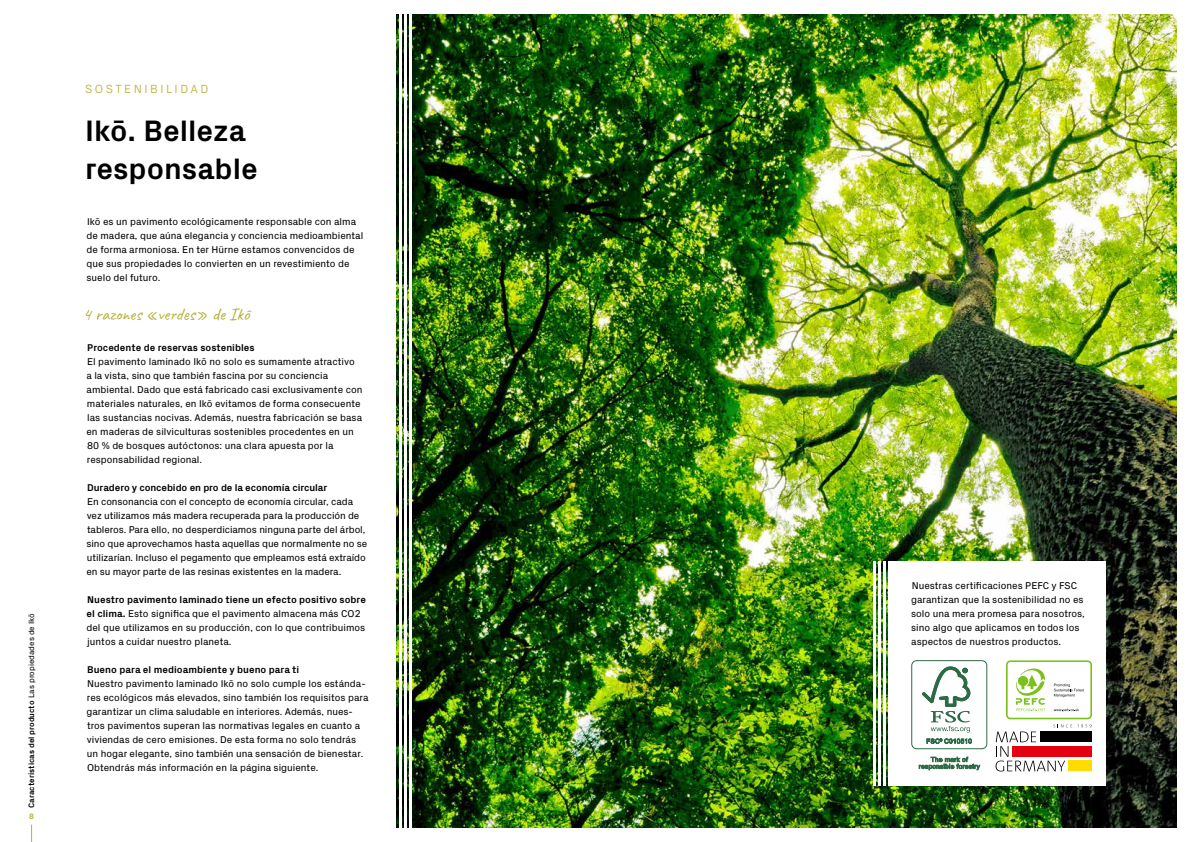
<style>
.page{position:relative;width:1191px;height:842px;background:#fff}
.page>*{position:absolute;margin:0;border:0;box-sizing:border-box;transform-origin:0 0}
.t1{font:700 30px/38px "Px Grotesk";color:#000}
.t2{font:18px "Caveat";color:#b6b138}
.t3{font:300 12px "Px Grotesk";letter-spacing:.21em;color:#b6b138}
.t4{font:10px/14px "Px Grotesk";color:#000}
.t5{font:700 10px "Px Grotesk";color:#000}
.t6{font:700 8px "Px Grotesk";color:#000}
.t7{font:700 8px "Px Grotesk";color:#b6b138}
.s1{font-weight:400}
.s2{font-weight:700}
</style>
<div class="page">
<img style="left:397px;top:14px;width:779px;height:814px">
<hr style="left:873px;top:561px;width:2px;height:224px;background:#fff">
<hr style="left:878px;top:561px;width:2px;height:224px;background:#fff">
<hr style="left:883px;top:561px;width:3px;height:224px;background:#fff">
<div style="left:888px;top:561px;width:218px;height:224px;background:#fff"></div>
<svg style="left:995px;top:724px;width:96px;height:47px"></svg>
<hr style="left:409px;top:11px;width:3px;height:820px;background:#fff">
<hr style="left:404px;top:11px;width:3px;height:820px;background:#fff">
<hr style="left:399px;top:11px;width:3px;height:820px;background:#fff">
<div style="left:911px;top:660px;width:76px;height:89px;border:1px solid #2d6a46;border-radius:5px"></div>
<svg style="left:922px;top:666px;width:49px;height:78px"></svg>
<svg style="left:919px;top:757px;width:61px;height:13px"></svg>
<div style="left:1006px;top:660px;width:86px;height:59px;border:2px solid #7bc11b;border-radius:4px"></div>
<svg style="left:1015px;top:668px;width:30px;height:43px"></svg>
<svg style="left:1053px;top:684px;width:31px;height:13px"></svg>
<svg style="left:1053px;top:708px;width:26px;height:4px"></svg>
<svg style="left:31px;top:825px;width:1px;height:17px"></svg>
<p class="t6" style="left:26px;top:808px;width:196px;rotate:-90deg">Características del producto <span class="s1">Las propiedades de Ikō</span></p>
<p class="t7" style="left:29px;top:810px;width:6px">8</p>
<p class="t3" style="left:85px;top:80px;width:125px">SOSTENIBILIDAD</p>
<h1 class="t1" style="left:85px;top:110px;width:174px">Ikō. Belleza responsable</h1>
<p class="t4" style="left:86px;top:214px;width:278px">Ikō es un pavimento ecológicamente responsable con alma de madera, que aúna elegancia y conciencia medioambiental de forma armoniosa. En ter Hürne estamos convencidos de que sus propiedades lo convierten en un revestimiento de suelo del futuro.</p>
<h2 class="t2" style="left:83px;top:303px;width:168px">4 razones «verdes» de Ikō</h2>
<p class="t5" style="left:87px;top:340px;width:169px">Procedente de reservas sostenibles</p>
<p class="t4" style="left:86px;top:354px;width:277px">El pavimento laminado Ikō no solo es sumamente atractivo<br>a la vista, sino que también fascina por su conciencia ambiental. Dado que está fabricado casi exclusivamente con materiales naturales, en Ikō evitamos de forma consecuente las sustancias nocivas. Además, nuestra fabricación se basa en maderas de silviculturas sostenibles procedentes en un 80 % de bosques autóctonos: una clara apuesta por la responsabilidad regional.</p>
<p class="t5" style="left:87px;top:480px;width:242px">Duradero y concebido en pro de la economía circular</p>
<p class="t4" style="left:86px;top:494px;width:282px">En consonancia con el concepto de economía circular, cada vez utilizamos más madera recuperada para la producción de tableros. Para ello, no desperdiciamos ninguna parte del árbol, sino que aprovechamos hasta aquellas que normalmente no se utilizarían. Incluso el pegamento que empleamos está extraído en su mayor parte de las resinas existentes en la madera.</p>
<p class="t4" style="left:86px;top:592px;width:281px"><span class="s2">Nuestro pavimento laminado tiene un efecto positivo sobre el clima.</span> Esto significa que el pavimento almacena más CO2 del que utilizamos en su producción, con lo que contribuimos juntos a cuidar nuestro planeta.</p>
<p class="t5" style="left:87px;top:662px;width:214px">Bueno para el medioambiente y bueno para ti</p>
<p class="t4" style="left:86px;top:676px;width:284px">Nuestro pavimento laminado Ikō no solo cumple los estánda&shy;res ecológicos más elevados, sino también los requisitos para garantizar un clima saludable en interiores. Además, nues&shy;tros pavimentos superan las normativas legales en cuanto a viviendas de cero emisiones. De esta forma no solo tendrás un hogar elegante, sino también una sensación de bienestar.<br>Obtendrás más información en la página siguiente.</p>
<p class="t4" style="left:911px;top:578px;width:175px">Nuestras certificaciones PEFC y FSC garantizan que la sostenibilidad no es solo una mera promesa para nosotros, sino algo que aplicamos en todos los aspectos de nuestros productos.</p>
</div>
